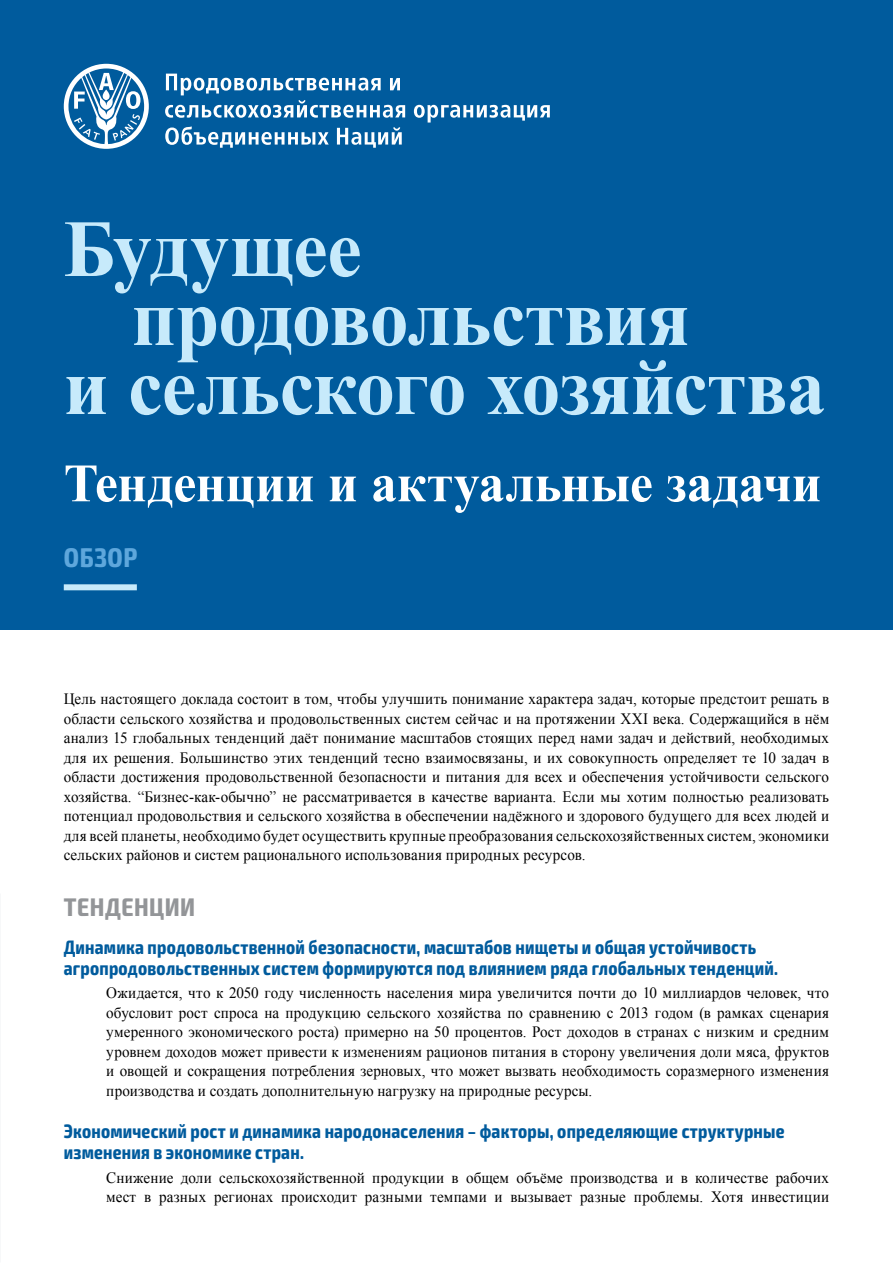
<style>
.page{position:relative;width:893px;height:1263px;background:#fff}
.page>*{position:absolute;margin:0;border:0;box-sizing:border-box;transform-origin:0 0}
.t1{font:700 81px "Times New Roman";letter-spacing:-.015em;color:#c7eafb;scale:.96 1}
.t2{font:700 54px "Times New Roman";letter-spacing:-.005em;color:#fff;scale:.96 1}
.t3{font:700 condensed 27px "Exo 2";letter-spacing:.02em;color:#5ea7dc}
.t4{font:700 condensed 25.5px "Exo 2";letter-spacing:.02em;color:#939598}
.t5{font:700 condensed 19.5px/21px "Exo 2";letter-spacing:.015em;color:#005b9d;scale:.96 1}
.t6{font:15.75px/19.5px "Times New Roman";letter-spacing:.01em;color:#000;text-align:justify;scale:.96 1}
</style>
<div class="page">
<div style="left:0;top:0;width:893px;height:629px;background:#005b9d"></div>
<div style="left:64px;top:584px;width:73px;height:6px;background:#c7eafb"></div>
<svg style="left:64px;top:64px;width:85px;height:85px"></svg>
<svg style="left:165px;top:74px;width:240px;height:44px"></svg>
<svg style="left:414px;top:105px;width:136px;height:18px"></svg>
<svg style="left:165px;top:126px;width:164px;height:22px"></svg>
<svg style="left:337px;top:127px;width:65px;height:21px"></svg>
<h1 class="t1" style="left:64px;top:193px;width:312px">Будущее</h1>
<h1 class="t1" style="left:131px;top:262px;width:583px">продовольствия</h1>
<h1 class="t1" style="left:64px;top:331px;width:795px">и сельского хозяйства</h1>
<h2 class="t2" style="left:64px;top:446px;width:791px">Тенденции и актуальные задачи</h2>
<h3 class="t3" style="left:64px;top:542px;width:75px">ОБЗОР</h3>
<p class="t6" style="left:64px;top:689px;width:799px">Цель настоящего доклада состоит в том, чтобы улучшить понимание характера задач, которые предстоит решать в области сельского хозяйства и продовольственных систем сейчас и на протяжении XXI века. Содержащийся в нём анализ 15 глобальных тенденций даёт понимание масштабов стоящих перед нами задач и действий, необходимых для их решения. Большинство этих тенденций тесно взаимосвязаны, и их совокупность определяет те 10 задач в области достижения продовольственной безопасности и питания для всех и обеспечения устойчивости сельского хозяйства. “Бизнес-как-обычно” не рассматривается в качестве варианта. Если мы хотим полностью реализовать потенциал продовольствия и сельского хозяйства в обеспечении надёжного и здорового будущего для всех людей и для всей планеты, необходимо будет осуществить крупные преобразования сельскохозяйственных систем, экономики сельских районов и систем рационального использования природных ресурсов.</p>
<h3 class="t4" style="left:64px;top:891px;width:133px">ТЕНДЕНЦИИ</h3>
<p class="t5" style="left:64px;top:937px;width:746px">Динамика продовольственной безопасности, масштабов нищеты и общая устойчивость агропродовольственных систем формируются под влиянием ряда глобальных тенденций.</p>
<p class="t6" style="left:106px;top:983px;width:754px">Ожидается, что к 2050 году численность населения мира увеличится почти до 10 миллиардов человек, что обусловит рост спроса на продукцию сельского хозяйства по сравнению с 2013 годом (в рамках сценария умеренного экономического роста) примерно на 50 процентов. Рост доходов в странах с низким и средним уровнем доходов может привести к изменениям рационов питания в сторону увеличения доли мяса, фруктов и овощей и сокращения потребления зерновых, что может вызвать необходимость соразмерного изменения производства и создать дополнительную нагрузку на природные ресурсы.</p>
<p class="t5" style="left:64px;top:1121px;width:752px">Экономический рост и динамика народонаселения – факторы, определяющие структурные изменения в экономике стран.</p>
<p class="t6" style="left:106px;top:1168px;width:754px">Снижение доли сельскохозяйственной продукции в общем объёме производства и в количестве рабочих мест в разных регионах происходит разными темпами и вызывает разные проблемы. Хотя инвестиции</p>
</div>
